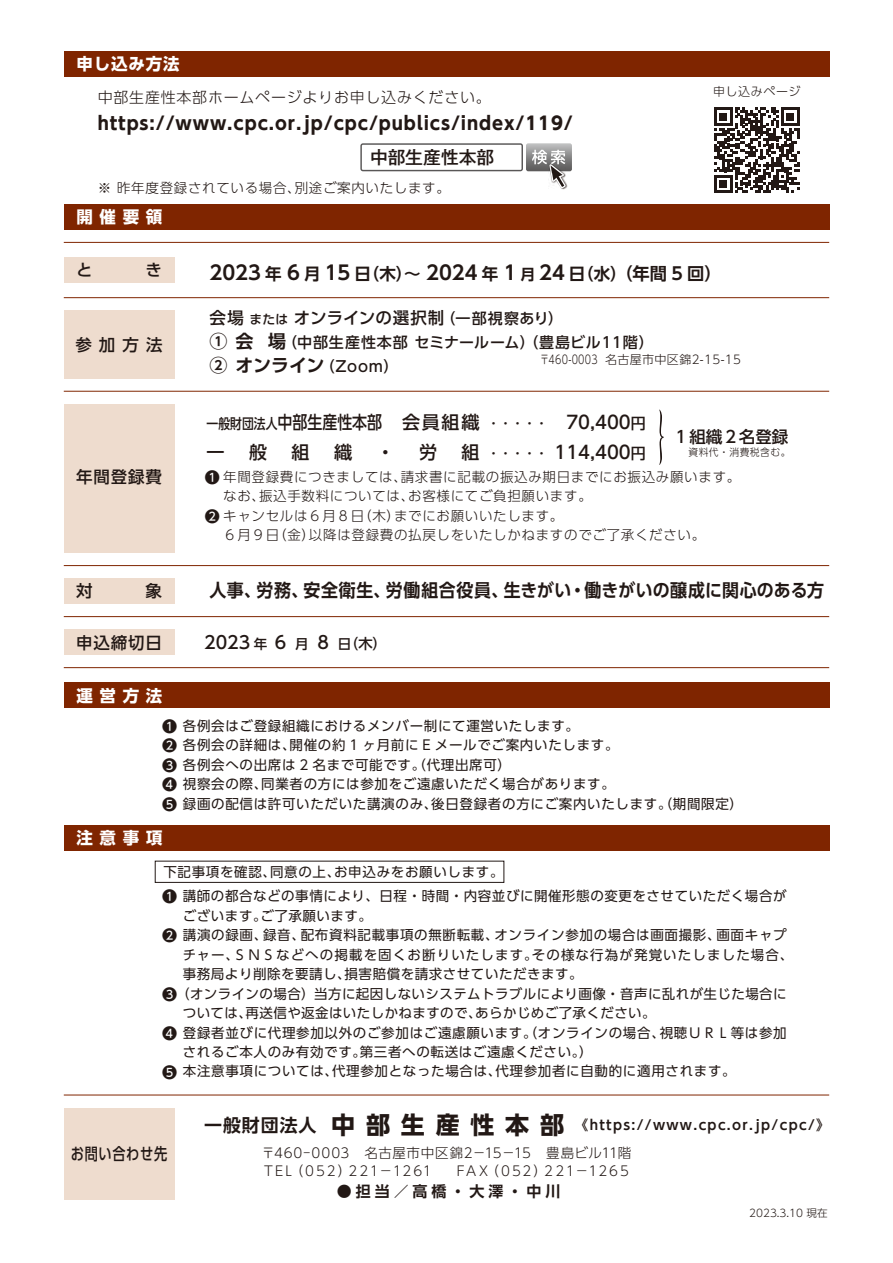
<style>
.page{position:relative;width:893px;height:1263px;background:#fff}
.page>*{position:absolute;margin:0;border:0;box-sizing:border-box;transform-origin:0 0}
.t1{font:700 19.5px "UD Shin Go Pro De";color:#221815}
.t2{font:700 18px "UD Shin Go Pro";letter-spacing:.05em;color:#221815}
.t3{font:700 18px "UD Shin Go Pro De";letter-spacing:.015em;color:#221815;scale:.94 1}
.t4{font:500 18px/30px "UD Shin Go Pro";color:#221815;text-align:right}
.t5{font:500 18px/30px "UD Shin Go Pro";color:#221815;scale:.83 1}
.t6{font:700 18px "UD Shin Go Pro De";letter-spacing:.015em;color:#221815}
.t7{font:500 17.85px "Gothic MB101 Pro";letter-spacing:-.005em;color:#221815}
.t8{font:500 17.55px "UD Shin Go Pro";color:#221815}
.t9{font:500 16.5px "UD Shin Go Pro";letter-spacing:.005em;color:#221815}
.t10{font:700 16.5px "UD Shin Go Pro";letter-spacing:.4em;color:#fff}
.t11{font:500 16.5px "UD Shin Go Pro";letter-spacing:.05em;color:#221815}
.t12{font:500 16.5px "UD Shin Go Pro";letter-spacing:.05em;color:#221815;scale:.8 1}
.t13{font:500 16.5px "UD Shin Go Pro";color:#221815}
.t14{font:500 15px/19.5px "UD Shin Go Pro";letter-spacing:.05em;color:#221815;text-align:justify}
.t15{font:300 15px/30px "UD Shin Go Pro";letter-spacing:.05em;color:#221815}
.t16{font:700 15px "UD Shin Go Pro De";letter-spacing:.265em;color:#221815}
.t17{font:13.5px/19.5px "UD Shin Go Pro";letter-spacing:.05em;color:#221815}
.t18{font:300 13.5px/19.5px "UD Shin Go Pro";letter-spacing:.05em;color:#221815}
.t19{font:13.5px "UD Shin Go Pro";letter-spacing:.03em;color:#221815}
.t20{font:300 13.5px/18px "UD Shin Go Pro";letter-spacing:.07em;color:#221815}
.t21{font:13.5px "UD Shin Go Pro";letter-spacing:.08em;color:#221815}
.t22{font:700 13.5px "UD Shin Go Pro De";letter-spacing:.1em;color:#221815}
.t23{font:300 12px "UD Shin Go Pro";letter-spacing:.03em;color:#221815;scale:.8 1}
.t24{font:300 12px "UD Shin Go Pro";letter-spacing:.05em;color:#221815}
.t25{font:300 10.5px "UD Shin Go Pro";letter-spacing:-.005em;color:#221815}
.t26{font:300 10.2px "UD Shin Go Pro";letter-spacing:.05em;color:#221815;scale:.96 1}
.s1{font-size:16.5px}
.s2{font-size:15px}
.s3{font-size:17.25px}
.s4{font-size:12.75px}
.s5{font-family:"UD Shin Go Pro De";font-weight:700;font-size:18px}
.s6{font-family:"UD Shin Go Pro";font-weight:500;font-size:15px}
.s7{font-size:14.25px}
.s8{font-size:13.5px}
.s9{font-size:18px}
.s10{font-family:"UD Shin Go Pro";font-size:24px}
</style>
<div class="page">
<div style="left:155px;top:861px;width:349px;height:22px;border:1px solid #221815"></div>
<div style="left:64px;top:404px;width:110px;height:149px;background:#eedcce"></div>
<div style="left:64px;top:51px;width:765px;height:26px;background:#7f2500"></div>
<div style="left:64px;top:204px;width:765px;height:26px;background:#7f2500"></div>
<div style="left:64px;top:682px;width:765px;height:26px;background:#7f2500"></div>
<div style="left:64px;top:825px;width:765px;height:25px;background:#7f2500"></div>
<div style="left:64px;top:257px;width:110px;height:26px;background:#eedcce"></div>
<div style="left:64px;top:310px;width:110px;height:68px;background:#eedcce"></div>
<div style="left:64px;top:1108px;width:110px;height:91px;background:#eedcce"></div>
<div style="left:64px;top:578px;width:110px;height:26px;background:#eedcce"></div>
<div style="left:64px;top:629px;width:110px;height:26px;background:#eedcce"></div>
<hr style="left:64px;top:242px;width:765px;height:1px;background:#7f2500">
<hr style="left:64px;top:297px;width:765px;height:1px;background:#7f2500">
<hr style="left:64px;top:391px;width:765px;height:1px;background:#7f2500">
<hr style="left:64px;top:565px;width:765px;height:1px;background:#7f2500">
<hr style="left:64px;top:616px;width:765px;height:1px;background:#7f2500">
<hr style="left:64px;top:667px;width:765px;height:1px;background:#7f2500">
<hr style="left:64px;top:1095px;width:765px;height:1px;background:#7f2500">
<svg style="left:360px;top:143px;width:212px;height:45px"></svg>
<svg style="left:659px;top:410px;width:5px;height:55px"></svg>
<svg style="left:714px;top:108px;width:85px;height:85px"></svg>
<p class="t10" style="left:77px;top:50px;width:105px">申し込み方法</p>
<p class="t15" style="left:98px;top:82px;width:394px">中部生産性本部ホームページよりお申し込みください。</p>
<h2 class="t2" style="left:98px;top:109px;width:477px">https://www.cpc.or.jp/cpc/publics/index/119/</h2>
<h3 class="t7" style="left:370px;top:142px;width:126px">中部生産性本部</h3>
<p class="t18" style="left:98px;top:178px;width:354px">※ 昨年度登録されている場合、別途ご案内いたします。</p>
<p class="t10" style="left:77px;top:203px;width:87px">開催要領</p>
<p class="t24" style="left:713px;top:81px;width:89px">申し込みページ</p>
<p class="t11" style="left:75px;top:331px;width:89px">参 加 方 法</p>
<h1 class="t1" style="left:210px;top:257px;width:514px">2023 <span class="s1">年</span> 6 <span class="s1">月</span> 15 <span class="s1">日（木）～</span> 2024 <span class="s1">年</span> 1 <span class="s2">月</span> 24 <span class="s1">日（水）</span><span class="s3">（年間 5 回）</span></h1>
<p class="t9" style="left:210px;top:304px;width:355px">会場 <span class="s4">または</span> オンラインの選択制<span class="s2">（一部視察あり）</span></p>
<p class="t14" style="left:210px;top:332px;width:327px"><span class="s5">① 会 場</span>（中部生産性本部 セミナールーム）</p>
<h2 class="t6" style="left:210px;top:351px;width:190px">② オンライン<span class="s6">（Zoom）</span></h2>
<p class="t14" style="left:523px;top:332px;width:132px">（豊島ビル11階）</p>
<p class="t23" style="left:531px;top:350px;width:264px">　〒460-0003 名古屋市中区錦2-15-15</p>
<h2 class="t5" style="left:207px;top:407px;width:330px"><span class="s7">一般財団法人</span>中部生産性本部　会員組織一</h2>
<h2 class="t4" style="left:249px;top:437px;width:19px">般</h2>
<h2 class="t4" style="left:292px;top:437px;width:19px">組</h2>
<h2 class="t4" style="left:334px;top:437px;width:19px">織</h2>
<h2 class="t4" style="left:377px;top:437px;width:19px">・</h2>
<h2 class="t4" style="left:419px;top:437px;width:19px">労</h2>
<h2 class="t4" style="left:462px;top:437px;width:19px">組</h2>
<p class="t15" style="left:486px;top:407px;width:64px">・・・・・・・・・・</p>
<h2 class="t4" style="left:554px;top:407px;width:93px">70,400<span class="s2">円<br></span>114,400<span class="s2">円</span></h2>
<p class="t13" style="left:673px;top:423px;width:117px">１組織２名登録</p>
<p class="t26" style="left:688px;top:444px;width:108px">資料代・消費税含む。</p>
<p class="t11" style="left:76px;top:463px;width:87px">年間登録費</p>
<p class="t14" style="left:205px;top:467px;width:16px">❶</p>
<p class="t14" style="left:205px;top:506px;width:16px">❷</p>
<p class="t18" style="left:223px;top:466px;width:519px">年間登録費につきましては、請求書に記載の振込み期日までにお振込み願います。なお、振込手数料については、お客様にてご負担願います。<br>キャンセルは６月８日（木）までにお願いいたします。<br>６月９日（金）以降は登録費の払戻しをいたしかねますのでご了承ください。</p>
<h2 class="t3" style="left:210px;top:576px;width:655px">人事、労務、安全衛生、労働組合役員、生きがい・働きがいの醸成に関心のある方</h2>
<p class="t11" style="left:76px;top:629px;width:87px">申込締切日</p>
<p class="t8" style="left:204px;top:628px;width:184px">2023 <span class="s8">年</span> ６ <span class="s8">月</span> ８ <span class="s8">日</span><span class="s7">（木）</span></p>
<p class="t10" style="left:77px;top:682px;width:87px">運営方法</p>
<p class="t17" style="left:183px;top:715px;width:562px">各例会はご登録組織におけるメンバー制にて運営いたします。<br>各例会の詳細は、開催の約 1 ヶ月前に E メールでご案内いたします。<br>各例会への出席は 2 名まで可能です。（代理出席可）<br>視察会の際、同業者の方には参加をご遠慮いただく場合があります。<br>録画の配信は許可いただいた講演のみ、後日登録者の方にご案内いたします。（期間限定）</p>
<p class="t14" style="left:162px;top:716px;width:16px">❶<br>❷<br>❸<br>❹<br>❺</p>
<p class="t10" style="left:77px;top:824px;width:87px">注意事項</p>
<p class="t17" style="left:183px;top:859px;width:605px;line-height:24px;text-indent:-19px">下記事項を確認、同意の上、お申込みをお願いします。<br>講師の都合などの事情により、日程・時間・内容並びに開催形態の変更をさせていただく場合が</p>
<p class="t17" style="left:183px;top:905px;width:191px">ございます。ご了承願います。</p>
<p class="t17" style="left:183px;top:925px;width:605px">講演の録画、録音、配布資料記載事項の無断転載、オンライン参加の場合は画面撮影、画面キャプ</p>
<p class="t21" style="left:183px;top:943px;width:612px">チャー、ＳＮＳなどへの掲載を固くお断りいたします。その様な行為が発覚いたしました場合、</p>
<p class="t17" style="left:183px;top:964px;width:401px">事務局より削除を要請し、損害賠償を請求させていただきます。</p>
<p class="t19" style="left:176px;top:982px;width:612px">（オンラインの場合）当方に起因しないシステムトラブルにより画像・音声に乱れが生じた場合に</p>
<p class="t19" style="left:183px;top:1002px;width:474px">ついては、再送信や返金はいたしかねますので、あらかじめご了承ください。</p>
<p class="t17" style="left:183px;top:1022px;width:605px">登録者並びに代理参加以外のご参加はご遠慮願います。（オンラインの場合、視聴ＵＲＬ等は参加</p>
<p class="t17" style="left:183px;top:1042px;width:411px">されるご本人のみ有効です。第三者への転送はご遠慮ください。）</p>
<p class="t17" style="left:183px;top:1061px;width:554px">本注意事項については、代理参加となった場合は、代理参加者に自動的に適用されます。</p>
<p class="t14" style="left:162px;top:886px;width:16px">❶</p>
<p class="t14" style="left:162px;top:925px;width:16px">❷</p>
<p class="t14" style="left:162px;top:984px;width:16px">❸</p>
<p class="t14" style="left:162px;top:1023px;width:16px">❹</p>
<p class="t14" style="left:162px;top:1062px;width:16px">❺</p>
<p class="t12" style="left:71px;top:1140px;width:122px">お問い合わせ先</p>
<p class="t22" style="left:204px;top:1114px;width:627px"><span class="s9">一般財団法人</span> <span class="s10">中部生産性本部</span> 《https://www.cpc.or.jp/cpc/》</p>
<p class="t20" style="left:261px;top:1143px;width:371px">〒460‒0003　名古屋市中区錦2－15－15　豊島ビル11階<br>TEL（052）221－1261　 FAX（052）221－1265</p>
<p class="t16" style="left:337px;top:1179px;width:225px">●担当／高橋・大澤・中川</p>
<p class="t25" style="left:749px;top:1205px;width:80px">2023.3.10 現在</p>
</div>
